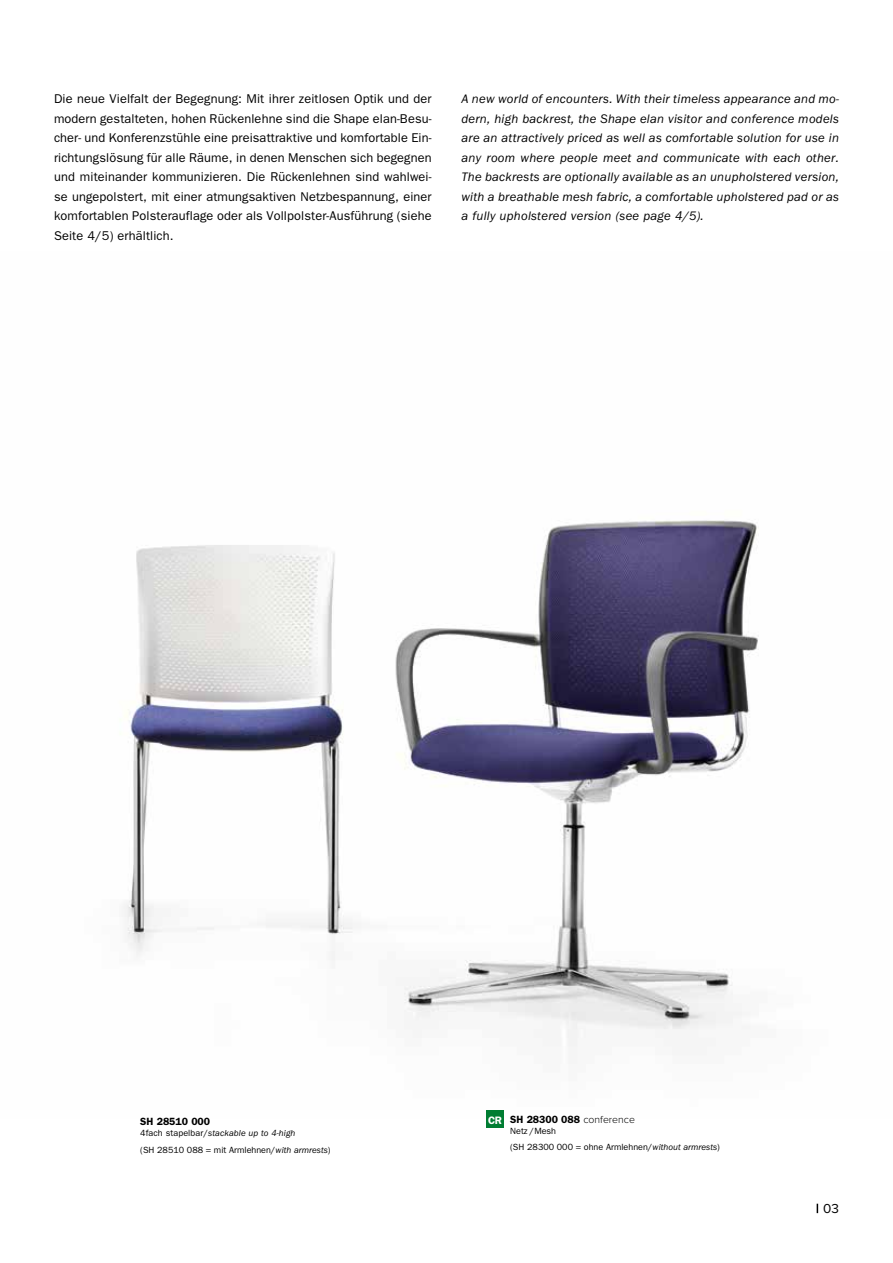
<style>
.page{position:relative;width:893px;height:1263px;background:#fff}
.page>*{position:absolute;margin:0;border:0;box-sizing:border-box;transform-origin:0 0}
.t1{font:13.5px "Proxima Nova";color:#000}
.t2{font:12.75px/19.5px "Franklin Gothic LT";letter-spacing:.01em;color:#000;text-align:justify}
.t3{font:italic 12.75px/19.5px "Franklin Gothic LT";letter-spacing:.02em;color:#000;text-align:justify}
.t4{font:600 10.8px "Franklin Gothic LT";color:#fff}
.t5{font:600 10.5px "Franklin Gothic LT";color:#000}
.t6{font:9px/16.8px "Franklin Gothic LT";color:#000}
.s1{font-style:italic}
.s2{font-family:"Proxima Nova";font-weight:300}
</style>
<div class="page">
<img style="left:123px;top:520px;width:636px;height:527px">
<div style="left:486px;top:1110px;width:18px;height:18px;background:#007d32"></div>
<p class="t2" style="left:54px;top:89px;width:379px">Die neue Vielfalt der Begegnung: Mit ihrer zeitlosen Optik und der modern gestalteten, hohen Rückenlehne sind die Shape elan-Besu&shy;cher- und Konferenzstühle eine preisattraktive und komfortable Ein&shy;richtungslösung für alle Räume, in denen Menschen sich begegnen und miteinander kommunizieren. Die Rückenlehnen sind wahlwei&shy;se ungepolstert, mit einer atmungsaktiven Netzbespannung, einer komfortablen Polsterauflage oder als Vollpolster-Ausführung (siehe Seite 4/5) erhältlich.</p>
<p class="t3" style="left:461px;top:89px;width:379px">A new world of encounters. With their timeless appearance and mo&shy;dern, high backrest, the Shape elan visitor and conference models are an attractively priced as well as comfortable solution for use in any room where people meet and communicate with each other.<br>The backrests are optionally available as an unupholstered version, with a breathable mesh fabric, a comfortable upholstered pad or as a fully upholstered version (see page 4/5).</p>
<p class="t5" style="left:140px;top:1115px;width:71px">SH 28510 000</p>
<p class="t6" style="left:140px;top:1124px;width:192px">4fach stapelbar/<span class="s1">stackable up to 4-high<br></span>(SH 28510 088 = mit Armlehnen/<span class="s1">with armrests</span>)</p>
<p class="t4" style="left:488px;top:1113px;width:16px">CR</p>
<p class="t5" style="left:510px;top:1113px;width:126px">SH 28300 088 <span class="s2">conference</span></p>
<p class="t6" style="left:510px;top:1122px;width:211px">Netz /Mesh<br>(SH 28300 000 = ohne Armlehnen/<span class="s1">without armrests</span>)</p>
<p class="t1" style="left:823px;top:1201px;width:17px">03</p>
</div>
